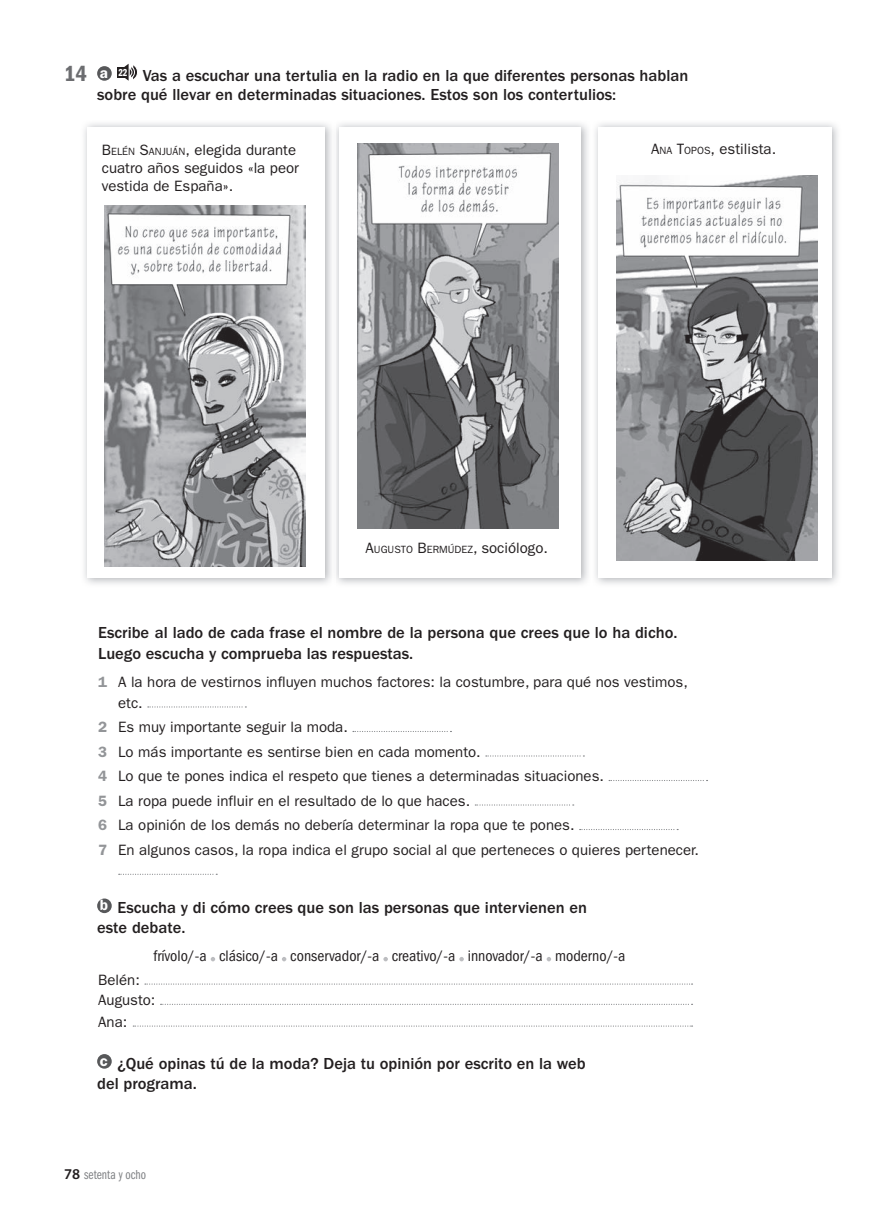
<style>
.page{position:relative;width:894px;height:1212px;background:#fff}
.page>*{position:absolute;margin:0;border:0;box-sizing:border-box;transform-origin:0 0}
.t1{font:500 16.5px/20.2px "ITC Franklin Gothic Std";color:#231f20}
.t2{font:condensed 15.75px "ITC Franklin Gothic Std";color:#231f20}
.t3{font:15px/24.5px "ITC Franklin Gothic Std";color:#231f20}
.t4{font:13.5px "ITC Franklin Gothic Std Bk Cp";color:#808285}
.t5{font:10.5px "ITC Franklin Gothic Std";color:#231f20}
.s1{font-family:"ITC Franklin Gothic Std Dm Cd";font-weight:400;font-size:22.5px;color:#6c6d70}
.s2{font-style:inherit}
.s3{font-size:10.5px}
.s4{font-size:15px}
.s5{font-weight:600;color:#939598}
.s6{font-family:"Myriad Pro";font-weight:600;font-size:15px;color:#231f20}
</style>
<div class="page">
<div style="left:97px;top:66px;width:15px;height:15px;background:#57585a;border-radius:50%"></div>
<svg style="left:117px;top:64px;width:21px;height:17px"></svg>
<img style="left:84px;top:123px;width:754px;height:461px">
<div style="left:339px;top:127px;width:242px;height:450px;background:#fff"></div>
<img style="left:357px;top:144px;width:201px;height:384px">
<div style="left:598px;top:127px;width:233px;height:450px;background:#fff"></div>
<img style="left:616px;top:176px;width:201px;height:385px">
<img style="left:332px;top:123px;width:3px;height:461px">
<div style="left:88px;top:127px;width:237px;height:450px;background:#fff"></div>
<img style="left:104px;top:205px;width:201px;height:361px">
<svg style="left:148px;top:706px;width:98px;height:1px"></svg>
<svg style="left:353px;top:731px;width:98px;height:1px"></svg>
<svg style="left:486px;top:755px;width:98px;height:1px"></svg>
<svg style="left:609px;top:780px;width:98px;height:1px"></svg>
<svg style="left:475px;top:804px;width:99px;height:1px"></svg>
<svg style="left:579px;top:829px;width:99px;height:1px"></svg>
<svg style="left:119px;top:873px;width:98px;height:2px"></svg>
<div style="left:97px;top:898px;width:15px;height:15px;background:#57585a;border-radius:50%"></div>
<svg style="left:211px;top:957px;width:4px;height:4px"></svg>
<svg style="left:282px;top:957px;width:4px;height:4px"></svg>
<svg style="left:383px;top:957px;width:5px;height:4px"></svg>
<svg style="left:459px;top:957px;width:5px;height:4px"></svg>
<svg style="left:546px;top:957px;width:5px;height:4px"></svg>
<svg style="left:145px;top:983px;width:547px;height:1px"></svg>
<svg style="left:160px;top:1003px;width:532px;height:2px"></svg>
<svg style="left:133px;top:1025px;width:559px;height:1px"></svg>
<div style="left:97px;top:1054px;width:15px;height:14px;background:#57585a;border-radius:50%"></div>
<p class="t1" style="left:97px;top:66px;width:592px;line-height:19.5px;text-indent:-33px"><span class="s1">14</span> <sup>a</sup> <sup>22</sup> Vas a escuchar una tertulia en la radio en la que diferentes personas hablan sobre qué llevar en determinadas situaciones. Estos son los contertulios:</p>
<p class="t3" style="left:102px;top:137px;width:196px"><span class="s2">B</span><span class="s3">ELÉN</span> <span class="s2">S</span><span class="s3">ANJUÁN</span><span class="s2">,</span> elegida durante</p>
<p class="t3" style="left:651px;top:137px;width:127px"><span class="s2">A</span><span class="s3">NA</span> <span class="s2">T</span><span class="s3">OPOS</span><span class="s2">,</span> estilista.</p>
<p class="t3" style="left:102px;top:159px;width:199px;line-height:18px">cuatro años seguidos «la peor vestida de España».</p>
<p class="t5" style="left:365px;top:543px;width:184px"><span class="s4">A</span>UGUSTO <span class="s4">B</span>ERMÚDEZ<span class="s4">, sociólogo.</span></p>
<p class="t1" style="left:98px;top:623px;width:581px">Escribe al lado de cada frase el nombre de la persona que crees que lo ha dicho.<br>Luego escucha y comprueba las respuestas.</p>
<p class="t3" style="left:118px;top:672px;width:571px;line-height:20.2px;text-indent:-20px"><span class="s5">1</span> A la hora de vestirnos influyen muchos factores: la costumbre, para qué nos vestimos, etc.</p>
<p class="t3" style="left:98px;top:715px;width:602px"><span class="s5">2</span> Es muy importante seguir la moda.<br><span class="s5">3</span> Lo más importante es sentirse bien en cada momento.<br><span class="s5">4</span> Lo que te pones indica el respeto que tienes a determinadas situaciones.<br><span class="s5">5</span> La ropa puede influir en el resultado de lo que haces.<br><span class="s5">6</span> La opinión de los demás no debería determinar la ropa que te pones.<br><span class="s5">7</span> En algunos casos, la ropa indica el grupo social al que perteneces o quieres pertenecer.</p>
<p class="t1" style="left:97px;top:897px;width:491px"><sup>b</sup> Escucha y di cómo crees que son las personas que intervienen en este debate.</p>
<p class="t2" style="left:154px;top:947px;width:473px">frívolo/-a clásico/-a conservador/-a creativo/-a innovador/-a moderno/-a</p>
<p class="t3" style="left:98px;top:969px;width:59px;line-height:20.2px">Belén:<br>Augusto:</p>
<p class="t3" style="left:98px;top:1009px;width:31px">Ana:</p>
<p class="t1" style="left:97px;top:1053px;width:490px"><sup>c</sup> ¿Qué opinas tú de la moda? Deja tu opinión por escrito en la web del programa.</p>
<p class="t4" style="left:64px;top:1167px;width:84px"><span class="s6">78</span> setenta y ocho</p>
</div>
